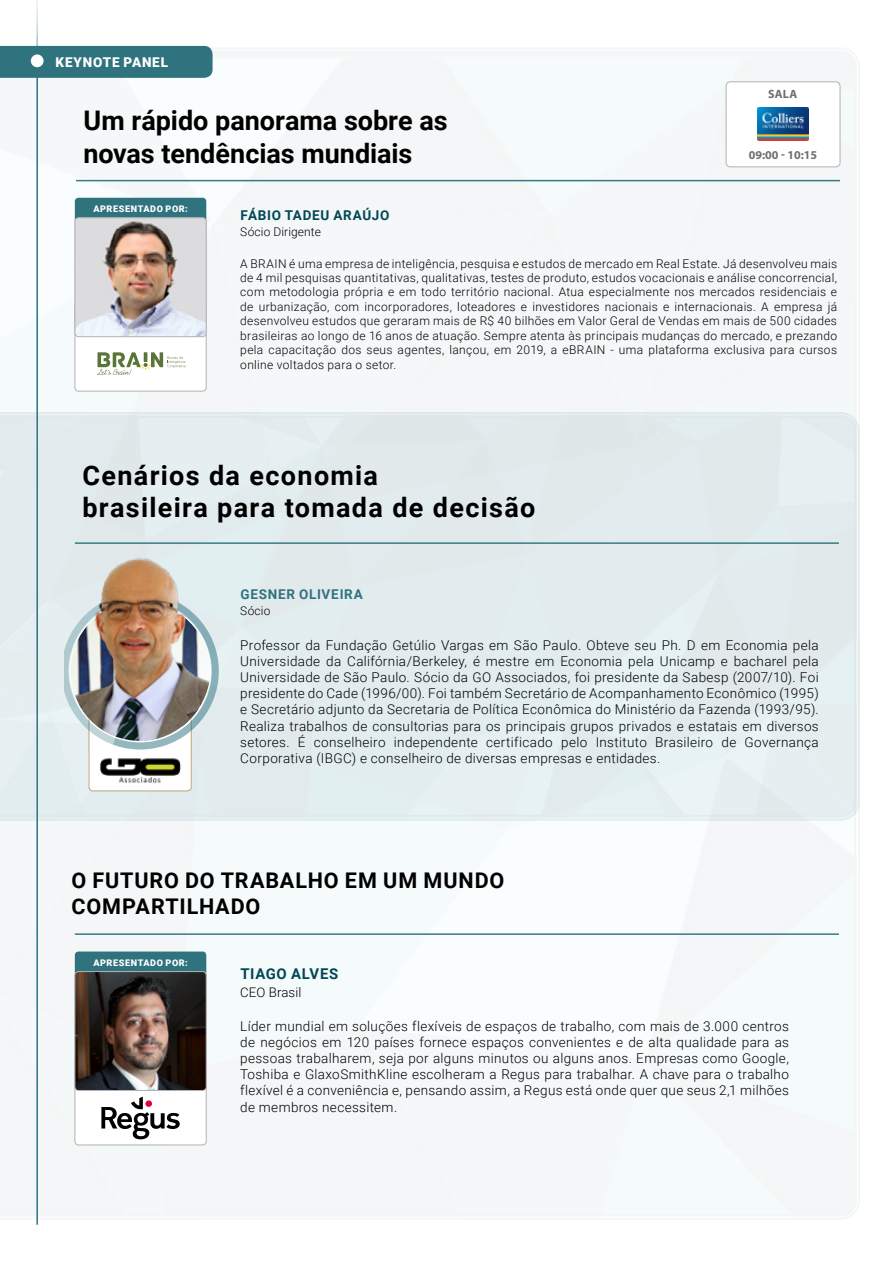
<style>
.page{position:relative;width:893px;height:1263px;background:#fff}
.page>*{position:absolute;margin:0;border:0;box-sizing:border-box;transform-origin:0 0}
.t1{font:700 27px/32.4px "Roboto";letter-spacing:.04em;color:#000}
.t2{font:700 27px/32.4px "Roboto";color:#000}
.t3{font:700 21.6px/26px "Roboto";letter-spacing:.04em;color:#000}
.t4{font:700 14.85px "Roboto";letter-spacing:.045em;color:#004756}
.t5{font:300 13.5px/16.2px "Roboto";letter-spacing:.025em;color:#000;text-align:justify}
.t6{font:700 13.5px "Roboto";letter-spacing:.05em;color:#004756}
.t7{font:700 13.5px "Roboto";letter-spacing:.055em;color:#2f737f}
.t8{font:900 13.5px "Roboto";letter-spacing:.055em;color:#fff}
.t9{font:300 13.2px "Roboto";letter-spacing:.005em;color:#000}
.t10{font:300 12px/14.4px "Roboto";letter-spacing:.03em;color:#000;text-align:justify}
.t11{font:700 12px "Myriad Pro";color:#706f6f}
.t12{font:300 12px "Roboto";letter-spacing:.01em;color:#000}
.t13{font:900 9.15px "Roboto";letter-spacing:.065em;color:#fff}
</style>
<div class="page">
<div style="left:0;top:51px;width:856px;height:1164px;background:#f5f8f9"></div>
<div style="left:0;top:412px;width:860px;height:409px;background:#e3ecee"></div>
<div style="left:0;top:416px;width:856px;height:401px;background:#e2ebed"></div>
<div style="left:75px;top:198px;width:131px;height:129px;background:#2f737f;border-radius:4px"></div>
<div style="left:75px;top:951px;width:131px;height:130px;background:#2f737f;border-radius:4px"></div>
<hr style="left:75px;top:542px;width:764px;height:2px;background:#2f737f">
<hr style="left:75px;top:933px;width:764px;height:2px;background:#2f737f">
<div style="left:75px;top:302px;width:131px;height:89px;background:#fff;border-radius:4px"></div>
<svg style="left:97px;top:352px;width:89px;height:23px"></svg>
<div style="left:75px;top:302px;width:131px;height:89px;border:1px solid #b3b2b2;border-radius:4px"></div>
<div style="left:75px;top:1056px;width:131px;height:89px;background:#fff;border-radius:4px"></div>
<svg style="left:101px;top:1097px;width:79px;height:42px"></svg>
<div style="left:145px;top:1100px;width:7px;height:7px;background:#e40138;border-radius:50%"></div>
<div style="left:75px;top:1056px;width:131px;height:89px;border:1px solid #b3b2b2;border-radius:4px"></div>
<hr style="left:76px;top:180px;width:764px;height:1px;background:#2f737f">
<div style="left:726px;top:82px;width:114px;height:85px;background:#fff;border-radius:4px"></div>
<div style="left:726px;top:82px;width:114px;height:85px;border:1px solid #b3b2b2;border-radius:4px"></div>
<div style="left:89px;top:683px;width:102px;height:108px;background:#fff;border-radius:4px"></div>
<img style="left:100px;top:758px;width:81px;height:25px">
<div style="left:89px;top:683px;width:102px;height:108px;border:1px solid #b9a675;border-radius:4px"></div>
<svg style="left:111px;top:597px;width:123px;height:158px"></svg>
<img style="left:70px;top:544px;width:141px;height:197px">
<img style="left:75px;top:218px;width:131px;height:119px">
<div style="left:75px;top:218px;width:131px;height:119px;border:1px solid #b3b2b2;border-radius:4px"></div>
<img style="left:75px;top:971px;width:131px;height:119px">
<div style="left:75px;top:971px;width:131px;height:119px;border:1px solid #b3b2b2;border-radius:4px"></div>
<hr style="left:36px;top:64px;width:2px;height:1161px;background:#2f737f">
<hr style="left:36px;top:0;width:2px;height:73px;background:#2f737f">
<img style="left:758px;top:107px;width:50px;height:34px">
<div style="left:0;top:46px;width:213px;height:32px;background:#2f737f"></div>
<div style="left:31px;top:54px;width:13px;height:13px;background:#fff;border-radius:50%"></div>
<p class="t8" style="left:56px;top:53px;width:114px">KEYNOTE PANEL</p>
<h1 class="t2" style="left:83px;top:103px;width:366px">Um rápido panorama sobre as novas tendências mundiais</h1>
<p class="t13" style="left:93px;top:202px;width:96px">APRESENTADO POR:</p>
<p class="t6" style="left:240px;top:206px;width:151px">FÁBIO TADEU ARAÚJO</p>
<p class="t12" style="left:240px;top:223px;width:82px">Sócio Dirigente</p>
<p class="t11" style="left:768px;top:86px;width:31px">SALA</p>
<p class="t11" style="left:749px;top:147px;width:70px">09:00 - 10:15</p>
<p class="t10" style="left:240px;top:256px;width:598px">A BRAIN é uma empresa de inteligência, pesquisa e estudos de mercado em Real Estate. Já desenvolveu mais de 4 mil pesquisas quantitativas, qualitativas, testes de produto, estudos vocacionais e análise concorrencial, com metodologia própria e em todo território nacional. Atua especialmente nos mercados residenciais e de urbanização, com incorporadores, loteadores e investidores nacionais e internacionais. A empresa já desenvolveu estudos que geraram mais de R$ 40 bilhões em Valor Geral de Vendas em mais de 500 cidades brasileiras ao longo de 16 anos de atuação. Sempre atenta às principais mudanças do mercado, e prezando pela capacitação dos seus agentes, lançou, em 2019, a eBRAIN - uma plataforma exclusiva para cursos online voltados para o setor.</p>
<h1 class="t1" style="left:82px;top:458px;width:454px">Cenários da economia<br>brasileira para tomada de decisão</h1>
<p class="t7" style="left:240px;top:584px;width:124px">GESNER OLIVEIRA</p>
<p class="t10" style="left:240px;top:603px;width:32px">Sócio</p>
<p class="t5" style="left:240px;top:636px;width:580px">Professor da Fundação Getúlio Vargas em São Paulo. Obteve seu Ph. D em Economia pela Universidade da Califórnia/Berkeley, é mestre em Economia pela Unicamp e bacharel pela Universidade de São Paulo. Sócio da GO Associados, foi presidente da Sabesp (2007/10). Foi presidente do Cade (1996/00). Foi também Secretário de Acompanhamento Econômico (1995) e Secretário adjunto da Secretaria de Política Econômica do Ministério da Fazenda (1993/95).<br>Realiza trabalhos de consultorias para os principais grupos privados e estatais em diversos setores. É conselheiro independente certificado pelo Instituto Brasileiro de Governança Corporativa (IBGC) e conselheiro de diversas empresas e entidades.</p>
<h2 class="t3" style="left:72px;top:866px;width:434px">O FUTURO DO TRABALHO EM UM MUNDO<br>COMPARTILHADO</h2>
<p class="t13" style="left:93px;top:956px;width:96px">APRESENTADO POR:</p>
<p class="t4" style="left:241px;top:964px;width:99px">TIAGO ALVES</p>
<p class="t9" style="left:240px;top:983px;width:63px">CEO Brasil</p>
<p class="t5" style="left:240px;top:1017px;width:550px">Líder mundial em soluções flexíveis de espaços de trabalho, com mais de 3.000 centros de negócios em 120 países fornece espaços convenientes e de alta qualidade para as pessoas trabalharem, seja por alguns minutos ou alguns anos. Empresas como Google, Toshiba e GlaxoSmithKline escolheram a Regus para trabalhar. A chave para o trabalho flexível é a conveniência e, pensando assim, a Regus está onde quer que seus 2,1 milhões de membros necessitem.</p>
</div>
